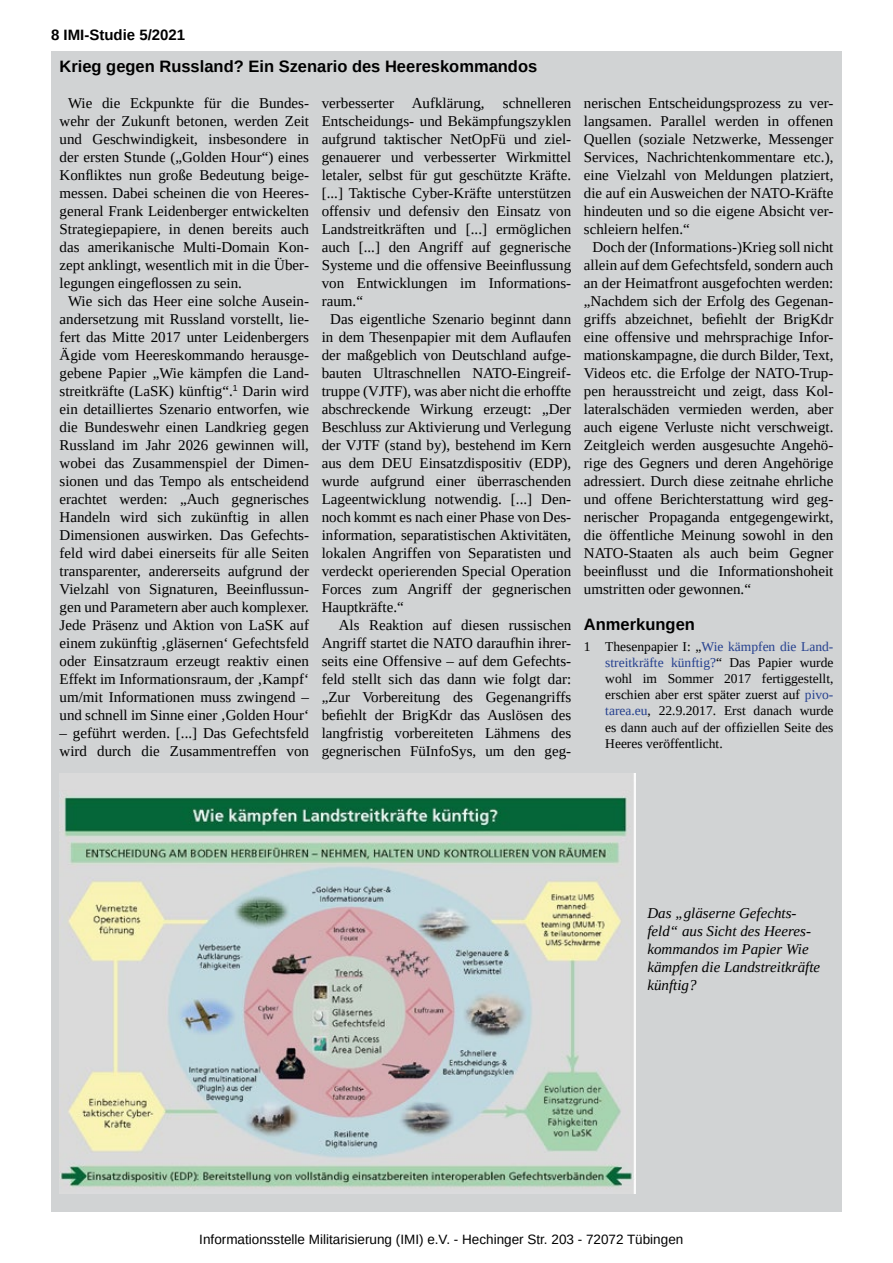
<style>
.page{position:relative;width:893px;height:1263px;background:#fff}
.page>*{position:absolute;margin:0;border:0;box-sizing:border-box;transform-origin:0 0}
.t1{font:700 16.5px "Liberation Sans";color:#000}
.t2{font:15px/18px "Liberation Serif";color:#000}
.t3{font:italic 15px/18px "Liberation Serif";color:#000}
.t4{font:700 15px "Liberation Sans";color:#000}
.t5{font:13.5px/16.2px "Liberation Serif";color:#000;text-align:justify}
.t6{font:13.5px "Liberation Sans";color:#000}
.s1{color:#25408f}
</style>
<div class="page">
<div style="left:51px;top:51px;width:791px;height:1161px;background:#d1d3d4"></div>
<img style="left:60px;top:774px;width:575px;height:419px">
<p class="t4" style="left:51px;top:25px;width:136px">8 IMI-Studie 5/2021</p>
<p class="t1" style="left:60px;top:55px;width:479px">Krieg gegen Russland? Ein Szenario des Heereskommandos</p>
<p class="t2" style="left:68px;top:94px;width:242px">Wie die Eckpunkte für die Bundes-</p>
<p class="t2" style="left:60px;top:112px;width:251px">wehr der Zukunft betonen, werden Zeit</p>
<p class="t2" style="left:60px;top:130px;width:251px">und Geschwindigkeit, insbesondere in</p>
<p class="t2" style="left:60px;top:148px;width:251px">der ersten Stunde („Golden Hour“) eines</p>
<p class="t2" style="left:60px;top:166px;width:251px">Konfliktes nun große Bedeutung beige-</p>
<p class="t2" style="left:60px;top:184px;width:251px">messen. Dabei scheinen die von Heeres-</p>
<p class="t2" style="left:60px;top:202px;width:251px">general Frank Leidenberger entwickelten</p>
<p class="t2" style="left:60px;top:220px;width:251px">Strategiepapiere, in denen bereits auch</p>
<p class="t2" style="left:60px;top:238px;width:251px">das amerikanische Multi-Domain Kon-</p>
<p class="t2" style="left:60px;top:256px;width:251px">zept anklingt, wesentlich mit in die Über-</p>
<p class="t2" style="left:60px;top:274px;width:184px">legungen eingeflossen zu sein.</p>
<p class="t2" style="left:68px;top:292px;width:242px">Wie sich das Heer eine solche Ausein-</p>
<p class="t2" style="left:60px;top:310px;width:251px">andersetzung mit Russland vorstellt, lie-</p>
<p class="t2" style="left:60px;top:328px;width:251px">fert das Mitte 2017 unter Leidenbergers</p>
<p class="t2" style="left:60px;top:346px;width:251px">Ägide vom Heereskommando herausge-</p>
<p class="t2" style="left:60px;top:364px;width:251px">gebene Papier „Wie kämpfen die Land-</p>
<p class="t2" style="left:60px;top:382px;width:251px">streitkräfte (LaSK) künftig“.<sup>1</sup> Darin wird</p>
<p class="t2" style="left:60px;top:400px;width:251px">ein detailliertes Szenario entworfen, wie</p>
<p class="t2" style="left:60px;top:418px;width:251px">die Bundeswehr einen Landkrieg gegen</p>
<p class="t2" style="left:60px;top:436px;width:251px">Russland im Jahr 2026 gewinnen will,</p>
<p class="t2" style="left:60px;top:454px;width:251px">wobei das Zusammenspiel der Dimen-</p>
<p class="t2" style="left:60px;top:472px;width:251px">sionen und das Tempo als entscheidend</p>
<p class="t2" style="left:60px;top:490px;width:251px">erachtet werden: „Auch gegnerisches</p>
<p class="t2" style="left:60px;top:508px;width:251px">Handeln wird sich zukünftig in allen</p>
<p class="t2" style="left:60px;top:526px;width:251px">Dimensionen auswirken. Das Gefechts-</p>
<p class="t2" style="left:60px;top:544px;width:251px">feld wird dabei einerseits für alle Seiten</p>
<p class="t2" style="left:60px;top:562px;width:251px">transparenter, andererseits aufgrund der</p>
<p class="t2" style="left:60px;top:580px;width:251px">Vielzahl von Signaturen, Beeinflussun-</p>
<p class="t2" style="left:60px;top:598px;width:251px">gen und Parametern aber auch komplexer.</p>
<p class="t2" style="left:60px;top:616px;width:251px">Jede Präsenz und Aktion von LaSK auf</p>
<p class="t2" style="left:60px;top:634px;width:251px">einem zukünftig ‚gläsernen‘ Gefechtsfeld</p>
<p class="t2" style="left:60px;top:652px;width:251px">oder Einsatzraum erzeugt reaktiv einen</p>
<p class="t2" style="left:60px;top:670px;width:251px">Effekt im Informationsraum, der ‚Kampf‘</p>
<p class="t2" style="left:60px;top:688px;width:251px">um/mit Informationen muss zwingend –</p>
<p class="t2" style="left:60px;top:706px;width:251px">und schnell im Sinne einer ‚Golden Hour‘</p>
<p class="t2" style="left:60px;top:724px;width:251px">– geführt werden. [...] Das Gefechtsfeld wird durch die Zusammentreffen von</p>
<p class="t2" style="left:322px;top:94px;width:251px">verbesserter Aufklärung, schnelleren</p>
<p class="t2" style="left:322px;top:112px;width:251px">Entscheidungs- und Bekämpfungszyklen</p>
<p class="t2" style="left:322px;top:130px;width:251px">aufgrund taktischer NetOpFü und ziel-</p>
<p class="t2" style="left:322px;top:148px;width:251px">genauerer und verbesserter Wirkmittel</p>
<p class="t2" style="left:322px;top:166px;width:251px">letaler, selbst für gut geschützte Kräfte.</p>
<p class="t2" style="left:322px;top:184px;width:251px">[...] Taktische Cyber-Kräfte unterstützen</p>
<p class="t2" style="left:322px;top:202px;width:251px">offensiv und defensiv den Einsatz von</p>
<p class="t2" style="left:322px;top:220px;width:251px">Landstreitkräften und [...] ermöglichen</p>
<p class="t2" style="left:322px;top:238px;width:251px">auch [...] den Angriff auf gegnerische</p>
<p class="t2" style="left:322px;top:256px;width:251px">Systeme und die offensive Beeinflussung</p>
<p class="t2" style="left:322px;top:274px;width:251px">von Entwicklungen im Informations-</p>
<p class="t2" style="left:322px;top:292px;width:43px">raum.“</p>
<p class="t2" style="left:330px;top:310px;width:242px">Das eigentliche Szenario beginnt dann</p>
<p class="t2" style="left:322px;top:328px;width:251px">in dem Thesenpapier mit dem Auflaufen</p>
<p class="t2" style="left:322px;top:346px;width:251px">der maßgeblich von Deutschland aufge-</p>
<p class="t2" style="left:322px;top:364px;width:251px">bauten Ultraschnellen NATO-Eingreif-</p>
<p class="t2" style="left:322px;top:382px;width:251px">truppe (VJTF), was aber nicht die erhoffte</p>
<p class="t2" style="left:322px;top:400px;width:251px">abschreckende Wirkung erzeugt: „Der</p>
<p class="t2" style="left:322px;top:418px;width:251px">Beschluss zur Aktivierung und Verlegung</p>
<p class="t2" style="left:322px;top:436px;width:251px">der VJTF (stand by), bestehend im Kern</p>
<p class="t2" style="left:322px;top:454px;width:251px">aus dem DEU Einsatzdispositiv (EDP),</p>
<p class="t2" style="left:322px;top:472px;width:251px">wurde aufgrund einer überraschenden</p>
<p class="t2" style="left:322px;top:490px;width:251px">Lageentwicklung notwendig. [...] Den-</p>
<p class="t2" style="left:322px;top:508px;width:251px">noch kommt es nach einer Phase von Des-</p>
<p class="t2" style="left:322px;top:526px;width:251px">information, separatistischen Aktivitäten,</p>
<p class="t2" style="left:322px;top:544px;width:251px">lokalen Angriffen von Separatisten und</p>
<p class="t2" style="left:322px;top:562px;width:251px">verdeckt operierenden Special Operation</p>
<p class="t2" style="left:322px;top:580px;width:251px">Forces zum Angriff der gegnerischen</p>
<p class="t2" style="left:322px;top:598px;width:84px">Hauptkräfte.“</p>
<p class="t2" style="left:339px;top:616px;width:234px">Als Reaktion auf diesen russischen</p>
<p class="t2" style="left:322px;top:634px;width:251px">Angriff startet die NATO daraufhin ihrer-</p>
<p class="t2" style="left:322px;top:652px;width:251px">seits eine Offensive – auf dem Gefechts-</p>
<p class="t2" style="left:322px;top:670px;width:251px">feld stellt sich das dann wie folgt dar:</p>
<p class="t2" style="left:322px;top:688px;width:251px">„Zur Vorbereitung des Gegenangriffs</p>
<p class="t2" style="left:322px;top:706px;width:251px">befiehlt der BrigKdr das Auslösen des</p>
<p class="t2" style="left:322px;top:724px;width:251px">langfristig vorbereiteten Lähmens des</p>
<p class="t2" style="left:322px;top:742px;width:251px">gegnerischen FüInfoSys, um den geg-</p>
<p class="t2" style="left:584px;top:94px;width:251px">nerischen Entscheidungsprozess zu ver-</p>
<p class="t2" style="left:584px;top:112px;width:251px">langsamen. Parallel werden in offenen</p>
<p class="t2" style="left:584px;top:130px;width:251px">Quellen (soziale Netzwerke, Messenger</p>
<p class="t2" style="left:584px;top:148px;width:251px">Services, Nachrichtenkommentare etc.),</p>
<p class="t2" style="left:584px;top:166px;width:251px">eine Vielzahl von Meldungen platziert,</p>
<p class="t2" style="left:584px;top:184px;width:251px">die auf ein Ausweichen der NATO-Kräfte</p>
<p class="t2" style="left:584px;top:202px;width:251px">hindeuten und so die eigene Absicht ver-</p>
<p class="t2" style="left:584px;top:220px;width:107px">schleiern helfen.“</p>
<p class="t2" style="left:592px;top:238px;width:242px">Doch der (Informations-)Krieg soll nicht</p>
<p class="t2" style="left:584px;top:256px;width:251px">allein auf dem Gefechtsfeld, sondern auch</p>
<p class="t2" style="left:584px;top:274px;width:251px">an der Heimatfront ausgefochten werden:</p>
<p class="t2" style="left:584px;top:292px;width:251px">„Nachdem sich der Erfolg des Gegenan-</p>
<p class="t2" style="left:584px;top:310px;width:251px">griffs abzeichnet, befiehlt der BrigKdr</p>
<p class="t2" style="left:584px;top:328px;width:251px">eine offensive und mehrsprachige Infor-</p>
<p class="t2" style="left:584px;top:346px;width:251px">mationskampagne, die durch Bilder, Text,</p>
<p class="t2" style="left:584px;top:364px;width:251px">Videos etc. die Erfolge der NATO-Trup-</p>
<p class="t2" style="left:584px;top:382px;width:251px">pen herausstreicht und zeigt, dass Kol-</p>
<p class="t2" style="left:584px;top:400px;width:251px">lateralschäden vermieden werden, aber</p>
<p class="t2" style="left:584px;top:418px;width:251px">auch eigene Verluste nicht verschweigt.</p>
<p class="t2" style="left:584px;top:436px;width:251px">Zeitgleich werden ausgesuchte Angehö-</p>
<p class="t2" style="left:584px;top:454px;width:251px">rige des Gegners und deren Angehörige</p>
<p class="t2" style="left:584px;top:472px;width:251px">adressiert. Durch diese zeitnahe ehrliche</p>
<p class="t2" style="left:584px;top:490px;width:251px">und offene Berichterstattung wird geg-</p>
<p class="t2" style="left:584px;top:508px;width:251px">nerischer Propaganda entgegengewirkt,</p>
<p class="t2" style="left:584px;top:526px;width:251px">die öffentliche Meinung sowohl in den</p>
<p class="t2" style="left:584px;top:544px;width:251px">NATO-Staaten als auch beim Gegner</p>
<p class="t2" style="left:584px;top:562px;width:251px">beeinflusst und die Informationshoheit</p>
<p class="t2" style="left:584px;top:580px;width:169px">umstritten oder gewonnen.“</p>
<p class="t1" style="left:584px;top:613px;width:112px">Anmerkungen</p>
<p class="t5" style="left:605px;top:638px;width:230px;text-indent:-21px">1 Thesenpapier I: „<span class="s1">Wie kämpfen die Land&shy;streitkräfte künftig?</span>“ Das Papier wurde wohl im Sommer 2017 fertiggestellt, erschien aber erst später zuerst auf <span class="s1">pivo&shy;tarea.eu</span>, 22.9.2017. Erst danach wurde es dann auch auf der offiziellen Seite des Heeres veröffentlicht.</p>
<p class="t3" style="left:647px;top:904px;width:174px">Das „gläserne Gefechts&shy;feld“ aus Sicht des Heeres&shy;kommandos im Papier Wie kämpfen die Landstreitkräfte künftig?</p>
<p class="t6" style="left:199px;top:1230px;width:485px">Informationsstelle Militarisierung (IMI) e.V. - Hechinger Str. 203 - 72072 Tübingen</p>
</div>
